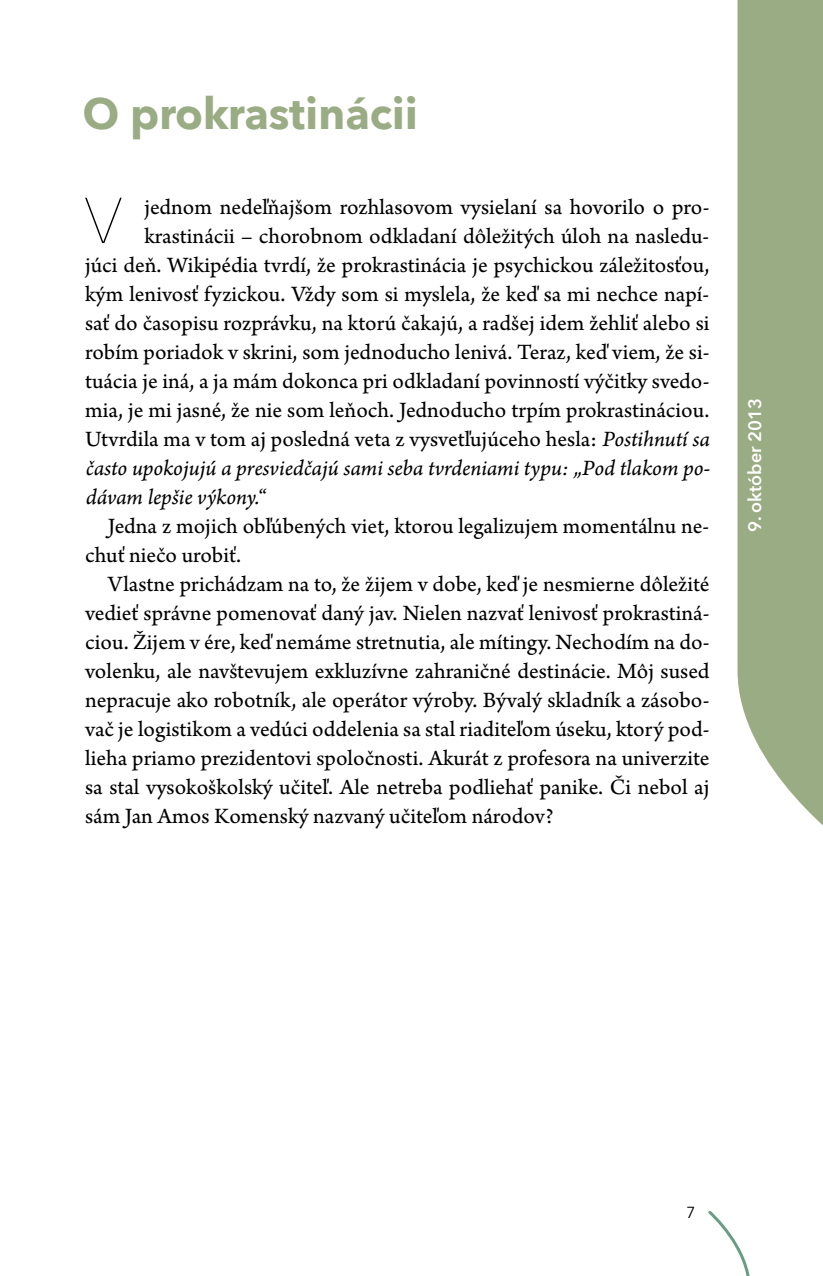
<style>
.page{position:relative;width:823px;height:1276px;background:#fff}
.page>*{position:absolute;margin:0;border:0;box-sizing:border-box;transform-origin:0 0}
.t1{font:200 64px "Avenir Next";color:#000}
.t2{font:italic 700 44px "Avenir Next";color:#9aac84}
.t3{font:23px/29px "Arno Pro Regular 10 pt";color:#000;text-align:right}
.t4{font:23px/29px "Arno Pro Italic 10 pt";letter-spacing:-.005em;color:#000}
.t5{font:600 18px "Avenir Next";color:#fff}
.t6{font:16px "Avenir Next";color:#000}
.s1{font-family:"Arno Pro Italic 10 pt"}
.s2{font-family:"Arno Pro Regular 10 pt"}
</style>
<div class="page">
<svg style="left:708px;top:1211px;width:42px;height:65px"></svg>
<svg style="left:737px;top:0;width:85px;height:825px;background:#abba98"></svg>
<h2 class="t2" style="left:85px;top:76px;width:350px">O prokrastinácii</h2>
<h1 class="t1" style="left:84px;top:167px;width:40px">V</h1>
<p class="t3" style="left:85px;top:194px;width:625px">jednom nedeľňajšom rozhlasovom vysielaní sa hovorilo o pro&shy;krastinácii – chorobnom odkladaní dôležitých úloh na nasledu-<br>júci deň. Wikipédia tvrdí, že prokrastinácia je psychickou záležitosťou, kým lenivosť fyzickou. Vždy som si myslela, že keď sa mi nechce napí&shy;sať do časopisu rozprávku, na ktorú čakajú, a radšej idem žehliť alebo si robím poriadok v skrini, som jednoducho lenivá. Teraz, keď viem, že si&shy;tuácia je iná, a ja mám dokonca pri odkladaní povinností výčitky svedo&shy;mia, je mi jasné, že nie som leňoch. Jednoducho trpím prokrastináciou.<br>Utvrdila ma v tom aj posledná veta z vysvetľujúceho hesla: <span class="s1">Postihnutí sa</span></p>
<p class="t4" style="left:85px;top:455px;width:625px">často upokojujú a presviedčajú sami seba tvrdeniami typu: „Pod tlakom po&shy;dávam lepšie výkony.<span class="s2">“</span></p>
<p class="t3" style="left:85px;top:513px;width:625px;text-align:left;text-indent:23px">Jedna z mojich obľúbených viet, ktorou legalizujem momentálnu ne&shy;chuť niečo urobiť.</p>
<p class="t3" style="left:85px;top:571px;width:625px;text-align:justify;text-indent:23px">Vlastne prichádzam na to, že žijem v dobe, keď je nesmierne dôležité vedieť správne pomenovať daný jav. Nielen nazvať lenivosť prokrastiná&shy;ciou. Žijem v ére, keď nemáme stretnutia, ale mítingy. Nechodím na do&shy;volenku, ale navštevujem exkluzívne zahraničné destinácie. Môj sused nepracuje ako robotník, ale operátor výroby. Bývalý skladník a zásobo&shy;vač je logistikom a vedúci oddelenia sa stal riaditeľom úseku, ktorý pod&shy;lieha priamo prezidentovi spoločnosti. Akurát z profesora na univerzite sa stal vysokoškolský učiteľ. Ale netreba podliehať panike. Či nebol aj sám Jan Amos Komenský nazvaný učiteľom národov?</p>
<p class="t5" style="left:739px;top:532px;width:136px;rotate:-90deg">9. október 2013</p>
<p class="t6" style="left:685px;top:1199px;width:11px">7</p>
</div>
